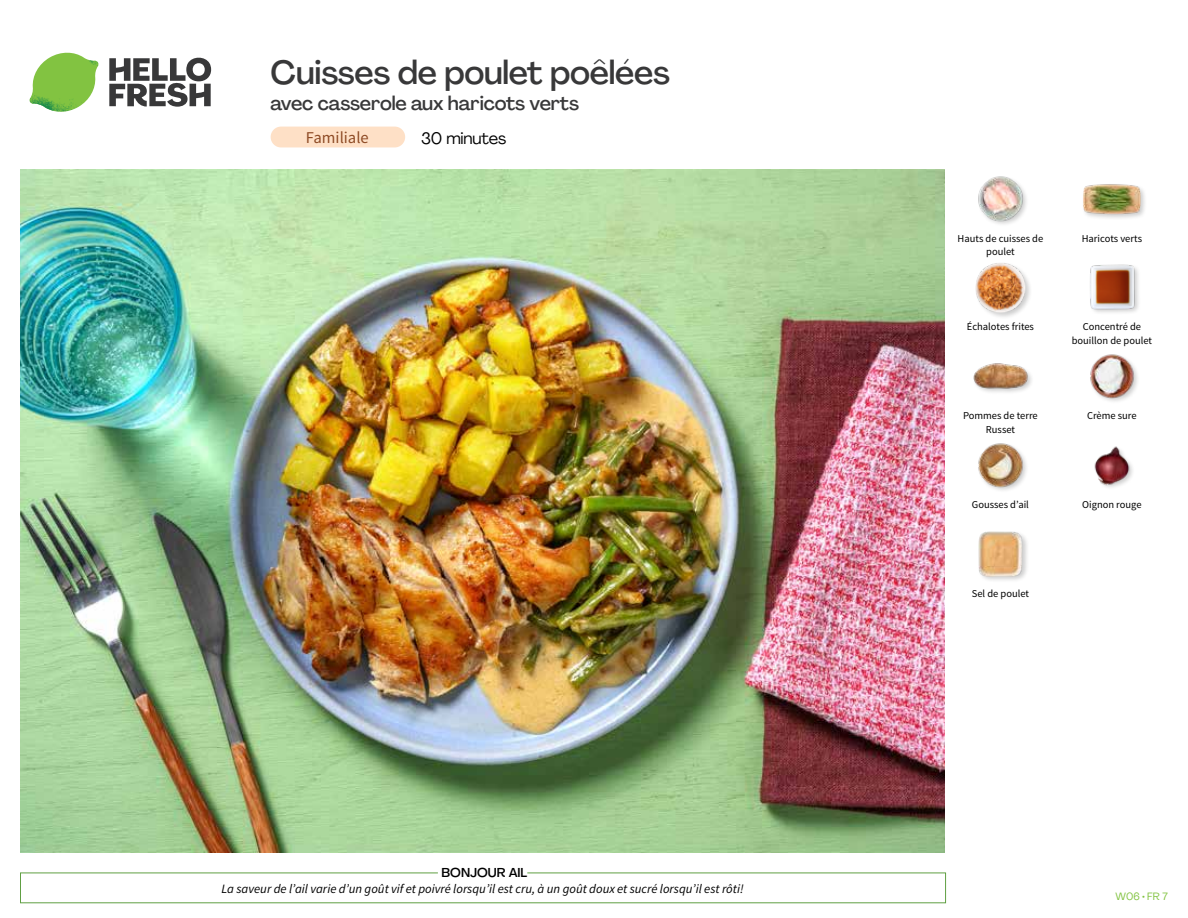
<style>
.page{position:relative;width:1188px;height:918px;background:#fff}
.page>*{position:absolute;margin:0;border:0;box-sizing:border-box;transform-origin:0 0}
.t1{font:500 33px "Agrandir";letter-spacing:-.01em;color:#383839}
.t2{font:500 19.5px "Agrandir";letter-spacing:-.01em;color:#383839}
.t3{font:16.5px "Source Sans Pro";color:#8e4b25}
.t4{font:16.5px "Agrandir";letter-spacing:-.01em;color:#000}
.t5{font:italic 12.75px "Source Sans Pro";color:#000}
.t6{font:500 12.75px "Agrandir";color:#000}
.t7{font:10.5px/13.5px "Source Sans Pro";color:#000;text-align:center}
.t8{font:10.5px "Agrandir";color:#82c341}
</style>
<div class="page">
<div style="left:271px;top:127px;width:134px;height:20px;background:#fee0c6;border-radius:10px"></div>
<svg style="left:109px;top:57px;width:102px;height:50px"></svg>
<svg style="left:34px;top:53px;width:62px;height:40px"></svg>
<img style="left:67px;top:53px;width:32px;height:26px">
<img style="left:33px;top:75px;width:59px;height:11px">
<img style="left:29px;top:79px;width:61px;height:33px">
<img style="left:65px;top:86px;width:27px;height:25px">
<div style="left:20px;top:873px;width:926px;height:30px;border:1px solid #609f43"></div>
<div style="left:438px;top:865px;width:89px;height:15px;background:#fff"></div>
<img style="left:21px;top:170px;width:924px;height:682px">
<div style="left:977px;top:530px;width:53px;height:53px;background:#000;opacity:.2"></div>
<img style="left:978px;top:531px;width:45px;height:45px">
<img style="left:1094px;top:446px;width:39px;height:42px">
<img style="left:978px;top:443px;width:49px;height:48px">
<img style="left:1090px;top:354px;width:48px;height:48px">
<div style="left:973px;top:362px;width:61px;height:33px;background:#000;opacity:.2"></div>
<img style="left:973px;top:362px;width:56px;height:29px">
<img style="left:1090px;top:264px;width:49px;height:49px">
<div style="left:975px;top:262px;width:58px;height:57px;background:#000;opacity:.2"></div>
<img style="left:975px;top:262px;width:51px;height:50px">
<div style="left:1082px;top:183px;width:65px;height:38px;background:#000;opacity:.2"></div>
<img style="left:1083px;top:183px;width:58px;height:38px">
<img style="left:978px;top:176px;width:49px;height:48px">
<h1 class="t1" style="left:271px;top:52px;width:401px">Cuisses de poulet poêlées</h1>
<h2 class="t2" style="left:271px;top:91px;width:310px">avec casserole aux haricots verts</h2>
<h3 class="t3" style="left:306px;top:128px;width:64px">Familiale</h3>
<h3 class="t4" style="left:421px;top:128px;width:87px">30 minutes</h3>
<p class="t6" style="left:442px;top:864px;width:87px">BONJOUR AIL</p>
<p class="t5" style="left:222px;top:881px;width:524px">La saveur de l’ail varie d’un goût vif et poivré lorsqu’il est cru, à un goût doux et sucré lorsqu’il est rôti!</p>
<p class="t7" style="left:958px;top:232px;width:87px">Hauts de cuisses de poulet</p>
<p class="t7" style="left:967px;top:320px;width:69px">Échalotes frites</p>
<p class="t7" style="left:1082px;top:232px;width:62px">Haricots verts</p>
<p class="t7" style="left:1072px;top:320px;width:82px">Concentré de bouillon de poulet</p>
<p class="t7" style="left:963px;top:409px;width:76px">Pommes de terre</p>
<p class="t7" style="left:1087px;top:409px;width:51px">Crème sure</p>
<p class="t7" style="left:986px;top:423px;width:31px">Russet</p>
<p class="t7" style="left:972px;top:498px;width:59px">Gousses d’ail</p>
<p class="t7" style="left:1082px;top:498px;width:61px">Oignon rouge</p>
<p class="t7" style="left:972px;top:587px;width:59px">Sel de poulet</p>
<p class="t8" style="left:1116px;top:890px;width:54px">W06 • FR 7</p>
</div>
